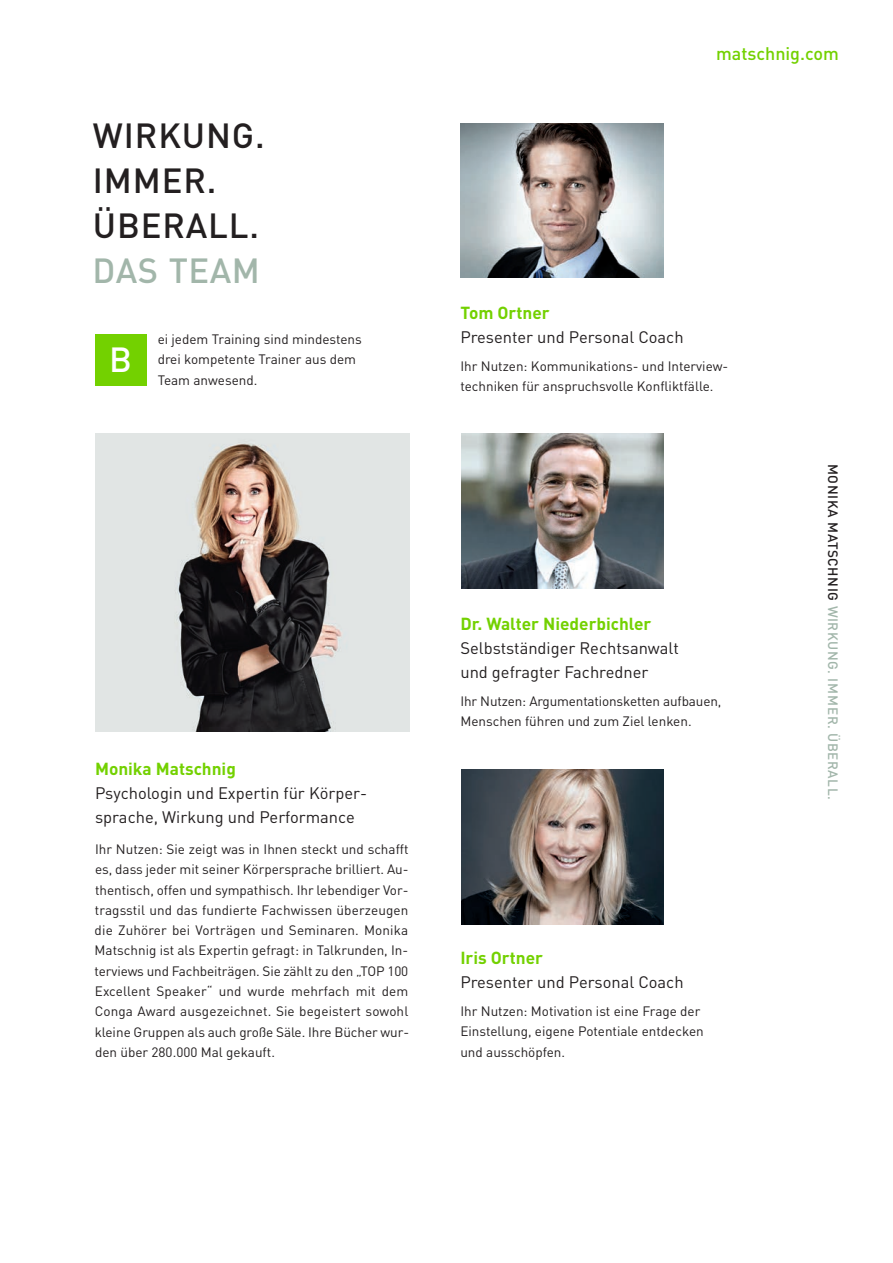
<style>
.page{position:relative;width:893px;height:1263px;background:#fff}
.page>*{position:absolute;margin:0;border:0;box-sizing:border-box;transform-origin:0 0}
.t1{font:500 34.5px/45px "DIN";letter-spacing:.025em;color:#231f20}
.t2{font:500 34.5px "DIN";letter-spacing:.015em;color:#a2b6aa}
.t3{font:500 34.5px "DIN";color:#fff}
.t4{font:500 18px "DIN";color:#73d100}
.t5{font:700 17.25px "DIN";color:#73d100}
.t6{font:16.5px/24px "DIN";color:#231f20}
.t7{font:13.5px/20.2px "DIN";color:#231f20}
.t8{font:500 13.5px "DIN";letter-spacing:.04em;color:#a2b6aa}
.s1{color:#231f20}
</style>
<div class="page">
<div style="left:95px;top:334px;width:51px;height:51px;background:#73d100"></div>
<img style="left:460px;top:123px;width:203px;height:154px">
<img style="left:461px;top:434px;width:203px;height:155px">
<img style="left:461px;top:769px;width:203px;height:155px">
<img style="left:95px;top:434px;width:315px;height:297px">
<h1 class="t1" style="left:93px;top:114px;width:173px">WIRKUNG.<br>IMMER.<br>ÜBERALL.</h1>
<h1 class="t2" style="left:93px;top:251px;width:169px">DAS TEAM</h1>
<h1 class="t3" style="left:109px;top:340px;width:24px">B</h1>
<p class="t7" style="left:158px;top:329px;width:206px">ei jedem Training sind mindestens drei kompetente Trainer aus dem<br>Team anwesend.</p>
<p class="t5" style="left:95px;top:759px;width:142px">Monika Matschnig</p>
<p class="t6" style="left:95px;top:782px;width:274px">Psychologin und Expertin für Körper&shy;sprache, Wirkung und Performance</p>
<p class="t7" style="left:95px;top:839px;width:316px;text-align:justify">Ihr Nutzen: Sie zeigt was in Ihnen steckt und schafft es, dass jeder mit seiner Körpersprache brilliert. Au&shy;thentisch, offen und sympathisch. Ihr lebendiger Vor&shy;tragsstil und das fundierte Fachwissen überzeugen die Zuhörer bei Vorträgen und Seminaren. Monika Matschnig ist als Expertin gefragt: in Talkrunden, In&shy;terviews und Fachbeiträgen. Sie zählt zu den „TOP 100<br>Excellent Speaker“ und wurde mehrfach mit dem Conga Award ausgezeichnet. Sie begeistert sowohl kleine Gruppen als auch große Säle. Ihre Bücher wur&shy;den über 280.000 Mal gekauft.</p>
<h2 class="t4" style="left:716px;top:43px;width:124px">matschnig.com</h2>
<p class="t5" style="left:460px;top:303px;width:91px">Tom Ortner</p>
<p class="t6" style="left:460px;top:325px;width:225px">Presenter und Personal Coach</p>
<p class="t7" style="left:460px;top:356px;width:269px">Ihr Nutzen: Kommunikations- und Interview&shy;techniken für anspruchsvolle Konfliktfälle.</p>
<p class="t5" style="left:460px;top:614px;width:193px">Dr. Walter Niederbichler</p>
<p class="t6" style="left:460px;top:637px;width:220px">Selbstständiger Rechtsanwalt und gefragter Fachredner</p>
<p class="t7" style="left:460px;top:691px;width:262px">Ihr Nutzen: Argumentationsketten aufbauen,<br>Menschen führen und zum Ziel lenken.</p>
<p class="t5" style="left:460px;top:948px;width:84px">Iris Ortner</p>
<p class="t6" style="left:460px;top:971px;width:225px">Presenter und Personal Coach</p>
<p class="t7" style="left:460px;top:1001px;width:245px">Ihr Nutzen: Motivation ist eine Frage der<br>Einstellung, eigene Potentiale entdecken und ausschöpfen.</p>
<p class="t8" style="left:840px;top:464px;width:337px;rotate:90deg"><span class="s1">MONIKA MATSCHNIG</span> WIRKUNG. IMMER. ÜBERALL.</p>
</div>
